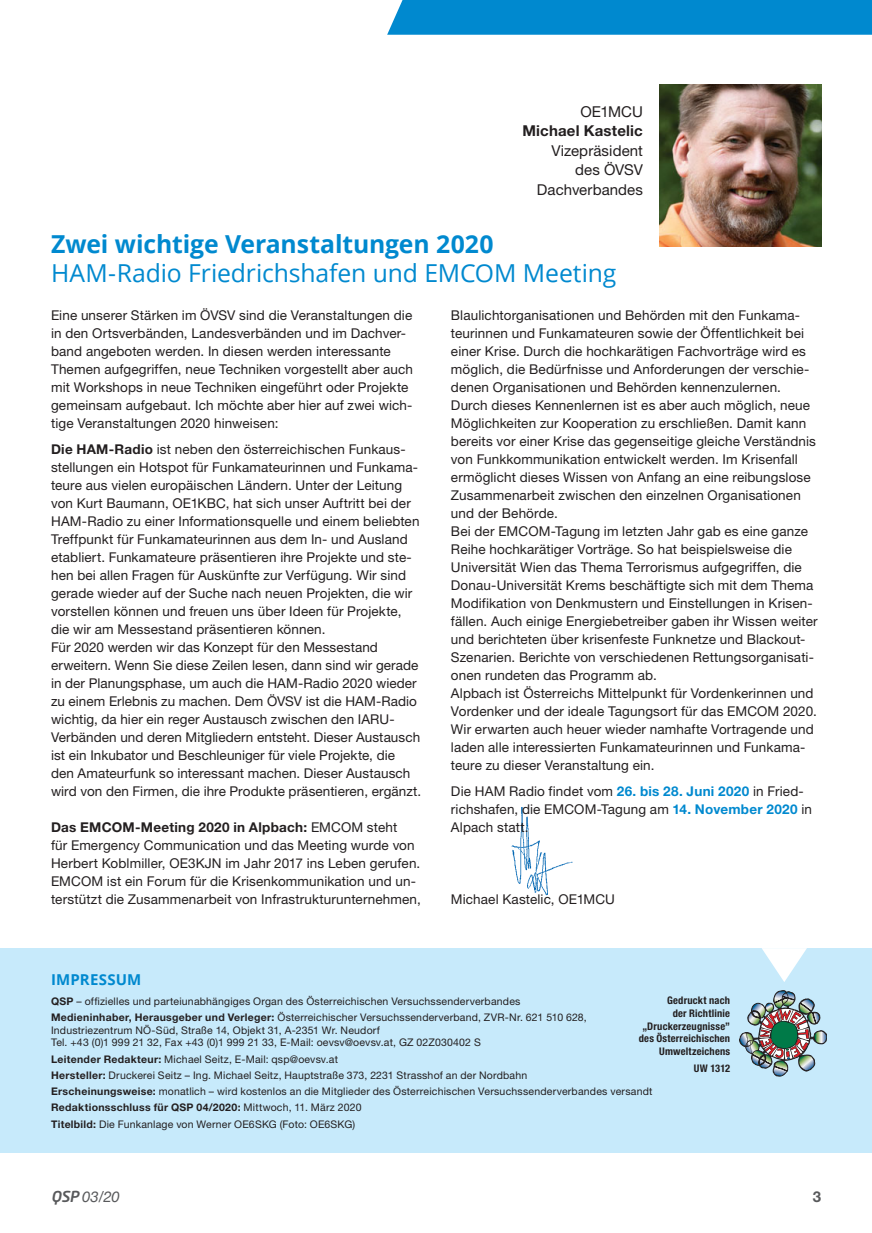
<style>
.page{position:relative;width:872px;height:1233px;background:#fff}
.page>*{position:absolute;margin:0;border:0;box-sizing:border-box;transform-origin:0 0}
.t1{font:24.75px "Open Sans";letter-spacing:-.005em;color:#0089cf}
.t2{font:700 24.75px "Open Sans";letter-spacing:-.005em;color:#0089cf}
.t3{font:15px/19.5px "Helvetica Neue LT Std";letter-spacing:.005em;color:#231f20;text-align:right}
.t4{font:700 15px "Helvetica Neue LT Std";letter-spacing:.015em;color:#231f20}
.t5{font:700 15px "Open Sans";letter-spacing:.01em;color:#0089cf}
.t6{font:italic 15px "Helvetica Neue";color:#58595b}
.t7{font:700 15px "Helvetica Neue LT Std";color:#58595b}
.t8{font:13.5px/18px "Helvetica Neue LT Std";letter-spacing:.01em;color:#231f20}
.t9{font:10.5px/16.2px "Helvetica Neue LT Std";letter-spacing:.02em;color:#231f20}
.t10{font:700 condensed 10.5px/12.8px "Helvetica Neue LT Std";letter-spacing:.02em;color:#231f20;text-align:right}
.s1{font-weight:700}
.s2{font-weight:700;color:#0089cf}
.s3{font-family:"Neo Tech";font-weight:500}
</style>
<div class="page">
<img style="left:511px;top:808px;width:62px;height:88px">
<div style="left:387px;top:0;width:485px;height:35px;background:#0089cf"></div>
<div style="left:0;top:948px;width:872px;height:204px;background:#c7eafb"></div>
<svg style="left:762px;top:948px;width:45px;height:34px"></svg>
<img style="left:739px;top:990px;width:87px;height:86px">
<img style="left:659px;top:85px;width:162px;height:161px">
<p class="t3" style="left:580px;top:103px;width:64px">OE1MCU</p>
<p class="t4" style="left:522px;top:126px;width:122px">Michael Kastelic</p>
<p class="t3" style="left:537px;top:142px;width:108px">Vizepräsident des ÖVSV<br>Dachverbandes</p>
<h1 class="t2" style="left:51px;top:226px;width:444px">Zwei wichtige Veranstaltungen 2020</h1>
<h1 class="t1" style="left:51px;top:256px;width:566px">HAM-Radio Friedrichshafen und EMCOM Meeting</h1>
<p class="t8" style="left:51px;top:307px;width:363px">Eine unserer Stärken im ÖVSV sind die Veranstaltungen die in den Ortsverbänden, Landesverbänden und im Dachver&shy;band angeboten werden. In diesen werden interessante Themen aufgegriffen, neue Techniken vorgestellt aber auch mit Workshops in neue Techniken eingeführt oder Projekte gemeinsam aufgebaut. Ich möchte aber hier auf zwei wich&shy;tige Veranstaltungen 2020 hinweisen:</p>
<p class="t8" style="left:51px;top:442px;width:371px"><span class="s1">Die HAM-Radio</span> ist neben den österreichischen Funkaus&shy;stellungen ein Hotspot für Funkamateurinnen und Funkama&shy;teure aus vielen europäischen Ländern. Unter der Leitung von Kurt Baumann, OE1KBC, hat sich unser Auftritt bei der HAM-Radio zu einer Informationsquelle und einem beliebten Treffpunkt für Funkamateurinnen aus dem In- und Ausland etabliert. Funkamateure präsentieren ihre Projekte und ste&shy;hen bei allen Fragen für Auskünfte zur Verfügung. Wir sind gerade wieder auf der Suche nach neuen Projekten, die wir vorstellen können und freuen uns über Ideen für Projekte, die wir am Messestand präsentieren können.<br>Für 2020 werden wir das Konzept für den Messestand erweitern. Wenn Sie diese Zeilen lesen, dann sind wir gerade in der Planungsphase, um auch die HAM-Radio 2020 wieder zu einem Erlebnis zu machen. Dem ÖVSV ist die HAM-Radio wichtig, da hier ein reger Austausch zwischen den IARU-Verbänden und deren Mitgliedern entsteht. Dieser Austausch ist ein Inkubator und Beschleuniger für viele Projekte, die den Amateurfunk so interessant machen. Dieser Austausch wird von den Firmen, die ihre Produkte präsentieren, ergänzt.</p>
<p class="t8" style="left:51px;top:820px;width:371px"><span class="s1">Das EMCOM-Meeting 2020 in Alpbach:</span> EMCOM steht<br>für Emergency Communication und das Meeting wurde von Herbert Koblmiller, OE3KJN im Jahr 2017 ins Leben gerufen.<br>EMCOM ist ein Forum für die Krisenkommunikation und un&shy;terstützt die Zusammenarbeit von Infrastrukturunternehmen,</p>
<p class="t8" style="left:451px;top:307px;width:368px">Blaulichtorganisationen und Behörden mit den Funkama&shy;teurinnen und Funkamateuren sowie der Öffentlichkeit bei einer Krise. Durch die hochkarätigen Fachvorträge wird es möglich, die Bedürfnisse und Anforderungen der verschie&shy;denen Organisationen und Behörden kennenzulernen.<br>Durch dieses Kennenlernen ist es aber auch möglich, neue Möglichkeiten zur Kooperation zu erschließen. Damit kann bereits vor einer Krise das gegenseitige gleiche Verständnis von Funkkommunikation entwickelt werden. Im Krisenfall ermöglicht dieses Wissen von Anfang an eine reibungslose Zusammenarbeit zwischen den einzelnen Organisationen und der Behörde.<br>Bei der EMCOM-Tagung im letzten Jahr gab es eine ganze Reihe hochkarätiger Vorträge. So hat beispielsweise die Universität Wien das Thema Terrorismus aufgegriffen, die Donau-Universität Krems beschäftigte sich mit dem Thema Modifikation von Denkmustern und Einstellungen in Krisen&shy;fällen. Auch einige Energiebetreiber gaben ihr Wissen weiter und berichteten über krisenfeste Funknetze und Blackout-Szenarien. Berichte von verschiedenen Rettungsorganisati&shy;onen rundeten das Programm ab.<br>Alpbach ist Österreichs Mittelpunkt für Vordenkerinnen und Vordenker und der ideale Tagungsort für das EMCOM 2020.<br>Wir erwarten auch heuer wieder namhafte Vortragende und laden alle interessierten Funkamateurinnen und Funkama&shy;teure zu dieser Veranstaltung ein.</p>
<p class="t8" style="left:451px;top:784px;width:362px">Die HAM Radio findet vom <span class="s2">26. bis 28. Juni 2020</span> in Fried&shy;richshafen, die EMCOM-Tagung am <span class="s2">14. November 2020</span> in<br>Alpach statt.</p>
<p class="t8" style="left:451px;top:892px;width:165px">Michael Kastelic, OE1MCU</p>
<p class="t5" style="left:51px;top:969px;width:92px">IMPRESSUM</p>
<p class="t9" style="left:51px;top:994px;width:537px"><span class="s1">QSP</span> – offizielles und parteiunabhängiges Organ des Österreichischen Versuchssenderverbandes<br><span class="s1">Medieninhaber, Herausgeber und Verleger:</span> Österreichischer Versuchssenderverband, ZVR-Nr. 621 510 628,</p>
<p class="t9" style="left:51px;top:1024px;width:431px;line-height:12.8px">Industriezentrum NÖ-Süd, Straße 14, Objekt 31, A-2351 Wr. Neudorf<br>Tel. +43 (0)1 999 21 32, Fax +43 (0)1 999 21 33, E-Mail: oevsv@oevsv.at, GZ 02Z030402 S</p>
<p class="t9" style="left:51px;top:1052px;width:603px"><span class="s1">Leitender Redakteur:</span> Michael Seitz, E-Mail: qsp@oevsv.at<br><span class="s1">Hersteller:</span> Druckerei Seitz – Ing. Michael Seitz, Hauptstraße 373, 2231 Strasshof an der Nordbahn<br><span class="s1">Erscheinungsweise:</span> monatlich – wird kostenlos an die Mitglieder des Österreichischen Versuchssenderverbandes versandt <span class="s1">Redaktionsschluss für QSP 04/2020:</span> Mittwoch, 11. März 2020<br><span class="s1">Titelbild:</span> Die Funkanlage von Werner OE6SKG (Foto: OE6SKG)</p>
<p class="t10" style="left:638px;top:995px;width:93px">Gedruckt nach<br>der Richtlinie „Druckerzeugnisse” des Österreichischen<br>Umweltzeichens</p>
<p class="t10" style="left:694px;top:1063px;width:38px">UW 1312</p>
<p class="t6" style="left:51px;top:1188px;width:70px"><span class="s3">QSP</span> 03/20</p>
<p class="t7" style="left:812px;top:1192px;width:10px">3</p>
</div>
